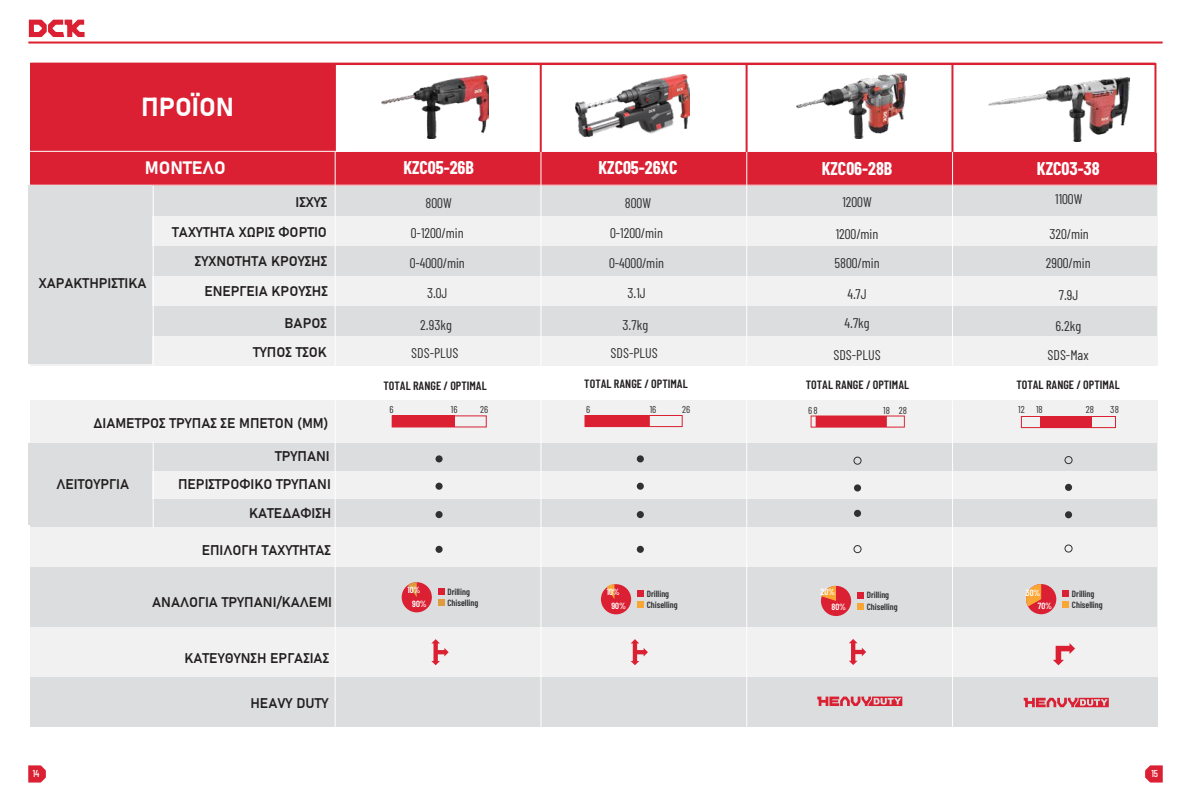
<style>
.page{position:relative;width:1191px;height:808px;background:#fff}
.page>*{position:absolute;margin:0;border:0;box-sizing:border-box;transform-origin:0 0}
.t1{font:26px "Bahnschrift";color:#fff}
.t2{font:700 18px "Barlow Condensed";color:#fff}
.t3{font:18px "Bahnschrift";color:#fff}
.t4{font:14px/30.3px "Bahnschrift";color:#231f20;text-align:right}
.t5{font:14px/30.2px "Barlow Condensed";color:#313132;text-align:center}
.t6{font:600 12px "Barlow Condensed";color:#231f20}
.t7{font:10px "Barlow Condensed";color:#313132}
.t8{font:500 10px "Barlow Condensed";color:#fff}
.t9{font:600 9px/11.3px "Barlow Condensed";color:#313132}
.t10{font:600 9px/13.9px "Barlow Condensed";color:#fff}
</style>
<div class="page">
<hr style="left:28px;top:42px;width:1134px;height:2px;background:#da2032">
<svg style="left:29px;top:20px;width:56px;height:17px"></svg>
<div style="left:30px;top:152px;width:1127px;height:575px;background:#f1f1f2"></div>
<div style="left:30px;top:153px;width:1126px;height:32px;background:#da2032"></div>
<div style="left:30px;top:186px;width:1126px;height:29px;background:#dcddde"></div>
<div style="left:30px;top:246px;width:1126px;height:29px;background:#dcddde"></div>
<div style="left:30px;top:306px;width:1126px;height:30px;background:#dcddde"></div>
<div style="left:30px;top:366px;width:1127px;height:35px;background:#fff"></div>
<div style="left:30px;top:400px;width:1127px;height:42px;background:#f1f1f2"></div>
<div style="left:30px;top:443px;width:1126px;height:27px;background:#dcddde"></div>
<div style="left:30px;top:499px;width:1126px;height:28px;background:#dcddde"></div>
<div style="left:30px;top:677px;width:1127px;height:50px;background:#dcddde"></div>
<div style="left:30px;top:568px;width:1126px;height:59px;background:#dcddde"></div>
<hr style="left:1154px;top:63px;width:2px;height:91px;background:#da2032">
<svg style="left:30px;top:63px;width:1125px;height:91px"></svg>
<hr style="left:540px;top:152px;width:1px;height:214px;background:#fff">
<hr style="left:746px;top:152px;width:1px;height:214px;background:#fff">
<hr style="left:952px;top:152px;width:1px;height:214px;background:#fff">
<hr style="left:335px;top:400px;width:1px;height:327px;background:#fff">
<hr style="left:540px;top:400px;width:1px;height:327px;background:#fff">
<hr style="left:746px;top:400px;width:1px;height:327px;background:#fff">
<hr style="left:952px;top:400px;width:1px;height:327px;background:#fff">
<hr style="left:153px;top:186px;width:1px;height:181px;background:#fff">
<hr style="left:153px;top:442px;width:1px;height:85px;background:#fff">
<hr style="left:335px;top:152px;width:1px;height:218px;background:#fff">
<hr style="left:27px;top:151px;width:325px;height:1px;background:#fff">
<hr style="left:27px;top:185px;width:1135px;height:1px;background:#fff">
<div style="left:28px;top:186px;width:124px;height:178px;background:#dcddde"></div>
<div style="left:28px;top:444px;width:124px;height:81px;background:#dcddde"></div>
<div style="left:392px;top:415px;width:95px;height:12px;border:1px solid #da2032"></div>
<div style="left:392px;top:416px;width:63px;height:11px;background:#da2032"></div>
<div style="left:435px;top:455px;width:7px;height:7px;background:#313132;border-radius:50%"></div>
<div style="left:435px;top:483px;width:7px;height:7px;background:#313132;border-radius:50%"></div>
<div style="left:435px;top:511px;width:7px;height:7px;background:#313132;border-radius:50%"></div>
<div style="left:435px;top:546px;width:7px;height:7px;background:#313132;border-radius:50%"></div>
<div style="left:637px;top:455px;width:7px;height:7px;background:#313132;border-radius:50%"></div>
<div style="left:637px;top:483px;width:7px;height:7px;background:#313132;border-radius:50%"></div>
<div style="left:637px;top:511px;width:7px;height:7px;background:#313132;border-radius:50%"></div>
<div style="left:637px;top:546px;width:7px;height:7px;background:#313132;border-radius:50%"></div>
<div style="left:438px;top:588px;width:6px;height:7px;background:#da2032"></div>
<svg style="left:438px;top:600px;width:6px;height:6px"></svg>
<div style="left:402px;top:582px;width:30px;height:30px;background:#da2032;border-radius:50%"></div>
<svg style="left:404px;top:582px;width:13px;height:15px"></svg>
<svg style="left:431px;top:639px;width:17px;height:26px"></svg>
<img style="left:381px;top:75px;width:107px;height:64px">
<svg style="left:584px;top:415px;width:98px;height:12px"></svg>
<div style="left:637px;top:590px;width:6px;height:7px;background:#da2032"></div>
<svg style="left:637px;top:602px;width:6px;height:6px"></svg>
<div style="left:601px;top:584px;width:30px;height:30px;background:#da2032;border-radius:50%"></div>
<svg style="left:603px;top:584px;width:11px;height:15px"></svg>
<svg style="left:630px;top:639px;width:18px;height:26px"></svg>
<img style="left:576px;top:75px;width:113px;height:62px">
<svg style="left:810px;top:415px;width:95px;height:13px"></svg>
<div style="left:853px;top:457px;width:8px;height:8px;border:1px solid #313132;border-radius:50%"></div>
<div style="left:854px;top:484px;width:7px;height:7px;background:#313132;border-radius:50%"></div>
<div style="left:854px;top:510px;width:7px;height:7px;background:#313132;border-radius:50%"></div>
<div style="left:853px;top:545px;width:8px;height:8px;border:1px solid #313132;border-radius:50%"></div>
<svg style="left:849px;top:639px;width:17px;height:26px"></svg>
<svg style="left:857px;top:592px;width:6px;height:6px"></svg>
<div style="left:857px;top:603px;width:6px;height:7px;background:#faa634"></div>
<div style="left:821px;top:586px;width:30px;height:30px;background:#da2032;border-radius:50%"></div>
<svg style="left:821px;top:586px;width:15px;height:15px"></svg>
<svg style="left:817px;top:696px;width:85px;height:10px"></svg>
<img style="left:796px;top:73px;width:110px;height:65px">
<svg style="left:1023px;top:698px;width:85px;height:9px"></svg>
<div style="left:1064px;top:456px;width:8px;height:8px;border:1px solid #313132;border-radius:50%"></div>
<div style="left:1065px;top:484px;width:7px;height:7px;background:#313132;border-radius:50%"></div>
<div style="left:1065px;top:511px;width:7px;height:7px;background:#313132;border-radius:50%"></div>
<div style="left:1064px;top:544px;width:8px;height:9px;border:1px solid #313132;border-radius:50%"></div>
<div style="left:1021px;top:416px;width:95px;height:12px;border:1px solid #da2032"></div>
<div style="left:1039px;top:416px;width:52px;height:12px;background:#da2032"></div>
<svg style="left:1062px;top:590px;width:6px;height:6px"></svg>
<svg style="left:1062px;top:602px;width:6px;height:6px"></svg>
<div style="left:1026px;top:584px;width:30px;height:30px;background:#da2032;border-radius:50%"></div>
<svg style="left:1026px;top:584px;width:15px;height:26px"></svg>
<svg style="left:1053px;top:643px;width:22px;height:22px"></svg>
<img style="left:988px;top:78px;width:141px;height:64px">
<svg style="left:28px;top:765px;width:18px;height:17px"></svg>
<svg style="left:1145px;top:765px;width:17px;height:17px"></svg>
<h1 class="t1" style="left:141px;top:87px;width:94px">ΠΡΟΪΟΝ</h1>
<p class="t3" style="left:145px;top:154px;width:82px">ΜΟΝΤΕΛΟ</p>
<p class="t4" style="left:172px;top:185px;width:156px">ΙΣΧΥΣ<br>ΤΑΧΥΤΗΤΑ ΧΩΡΙΣ ΦΟΡΤΙΟ</p>
<p class="t4" style="left:39px;top:267px;width:109px">ΧΑΡΑΚΤΗΡΙΣΤΙΚΑ</p>
<p class="t4" style="left:195px;top:245px;width:134px;line-height:30px">ΣΥΧΝΟΤΗΤΑ ΚΡΟΥΣΗΣ<br>ΕΝΕΡΓΕΙΑ ΚΡΟΥΣΗΣ</p>
<p class="t4" style="left:253px;top:308px;width:75px;line-height:28.4px">ΒΑΡΟΣ<br>ΤΥΠΟΣ ΤΣΟΚ</p>
<p class="t4" style="left:93px;top:407px;width:237px">ΔΙΑΜΕΤΡΟΣ ΤΡΥΠΑΣ ΣΕ ΜΠΕΤΟΝ (ΜΜ)</p>
<p class="t4" style="left:178px;top:442px;width:154px;line-height:27.3px">ΤΡΥΠΑΝΙ<br>ΠΕΡΙΣΤΡΟΦΙΚΟ ΤΡΥΠΑΝΙ</p>
<p class="t4" style="left:249px;top:497px;width:84px">ΚΑΤΕΔΑΦΙΣΗ</p>
<p class="t4" style="left:56px;top:468px;width:74px">ΛΕΙΤΟΥΡΓΙΑ</p>
<p class="t4" style="left:202px;top:533px;width:131px">ΕΠΙΛΟΓΗ ΤΑΧΥΤΗΤΑΣ</p>
<p class="t4" style="left:152px;top:586px;width:181px">ΑΝΑΛΟΓΙΑ ΤΡΥΠΑΝΙ/ΚΑΛΕΜΙ</p>
<p class="t4" style="left:184px;top:642px;width:146px">ΚΑΤΕΥΘΥΝΣΗ ΕΡΓΑΣΙΑΣ</p>
<p class="t4" style="left:250px;top:687px;width:80px">HEAVY DUTY</p>
<p class="t2" style="left:403px;top:156px;width:72px">KZC05-26B</p>
<p class="t5" style="left:410px;top:187px;width:57px">800W<br>0-1200/min<br>0-4000/min<br>3.0J</p>
<p class="t5" style="left:411px;top:310px;width:49px;line-height:28.4px">2.93kg<br>SDS-PLUS</p>
<p class="t6" style="left:383px;top:379px;width:105px">TOTAL RANGE / OPTIMAL</p>
<p class="t7" style="left:389px;top:403px;width:6px">6</p>
<p class="t7" style="left:451px;top:403px;width:8px">16</p>
<p class="t7" style="left:480px;top:403px;width:10px">26</p>
<p class="t10" style="left:412px;top:583px;width:16px;text-indent:-5px">10%<br>90%</p>
<p class="t9" style="left:447px;top:586px;width:32px">Drilling<br>Chiselling</p>
<p class="t2" style="left:598px;top:156px;width:81px">KZC05-26XC</p>
<p class="t5" style="left:609px;top:187px;width:57px">800W<br>0-1200/min<br>0-4000/min<br>3.1J</p>
<p class="t5" style="left:610px;top:310px;width:49px;line-height:28.4px">3.7kg<br>SDS-PLUS</p>
<p class="t6" style="left:584px;top:376px;width:105px">TOTAL RANGE / OPTIMAL</p>
<p class="t7" style="left:586px;top:403px;width:6px">6</p>
<p class="t7" style="left:649px;top:403px;width:8px">16</p>
<p class="t7" style="left:682px;top:403px;width:10px">26</p>
<p class="t10" style="left:611px;top:585px;width:16px;text-indent:-5px">10%<br>90%</p>
<p class="t9" style="left:647px;top:588px;width:32px">Drilling<br>Chiselling</p>
<p class="t2" style="left:821px;top:157px;width:72px">KZC06-28B</p>
<p class="t5" style="left:842px;top:187px;width:31px">1200W</p>
<p class="t5" style="left:834px;top:219px;width:47px;line-height:28.7px;text-align:left">1200/min<br>5800/min</p>
<p class="t5" style="left:844px;top:278px;width:27px;line-height:29.8px;text-align:left">4.7J<br>4.7kg</p>
<p class="t5" style="left:833px;top:339px;width:49px">SDS-PLUS</p>
<p class="t2" style="left:1036px;top:157px;width:64px">KZC03-38</p>
<p class="t5" style="left:1055px;top:184px;width:29px">1100W</p>
<p class="t5" style="left:1045px;top:219px;width:46px;line-height:28.7px;text-align:left">320/min<br>2900/min</p>
<p class="t5" style="left:1059px;top:279px;width:21px">7.9J</p>
<p class="t5" style="left:1047px;top:310px;width:43px;line-height:29.7px">6.2kg<br>SDS-Max</p>
<p class="t6" style="left:806px;top:377px;width:105px">TOTAL RANGE / OPTIMAL</p>
<p class="t6" style="left:1016px;top:378px;width:105px">TOTAL RANGE / OPTIMAL</p>
<p class="t7" style="left:808px;top:404px;width:11px">68</p>
<p class="t7" style="left:883px;top:404px;width:25px">18 28</p>
<p class="t7" style="left:1018px;top:403px;width:26px">12 18</p>
<p class="t7" style="left:1085px;top:403px;width:10px">28</p>
<p class="t7" style="left:1110px;top:403px;width:10px">38</p>
<p class="t10" style="left:831px;top:584px;width:16px;line-height:14.8px;text-indent:-11px">20%<br>80%</p>
<p class="t9" style="left:866px;top:589px;width:32px">Drilling<br>Chiselling</p>
<p class="t10" style="left:1037px;top:586px;width:16px;line-height:12.8px;text-indent:-12px">30%<br>70%</p>
<p class="t9" style="left:1072px;top:587px;width:32px">Drilling<br>Chiselling</p>
<p class="t8" style="left:33px;top:767px;width:8px">14</p>
<p class="t8" style="left:1151px;top:767px;width:8px">15</p>
</div>
